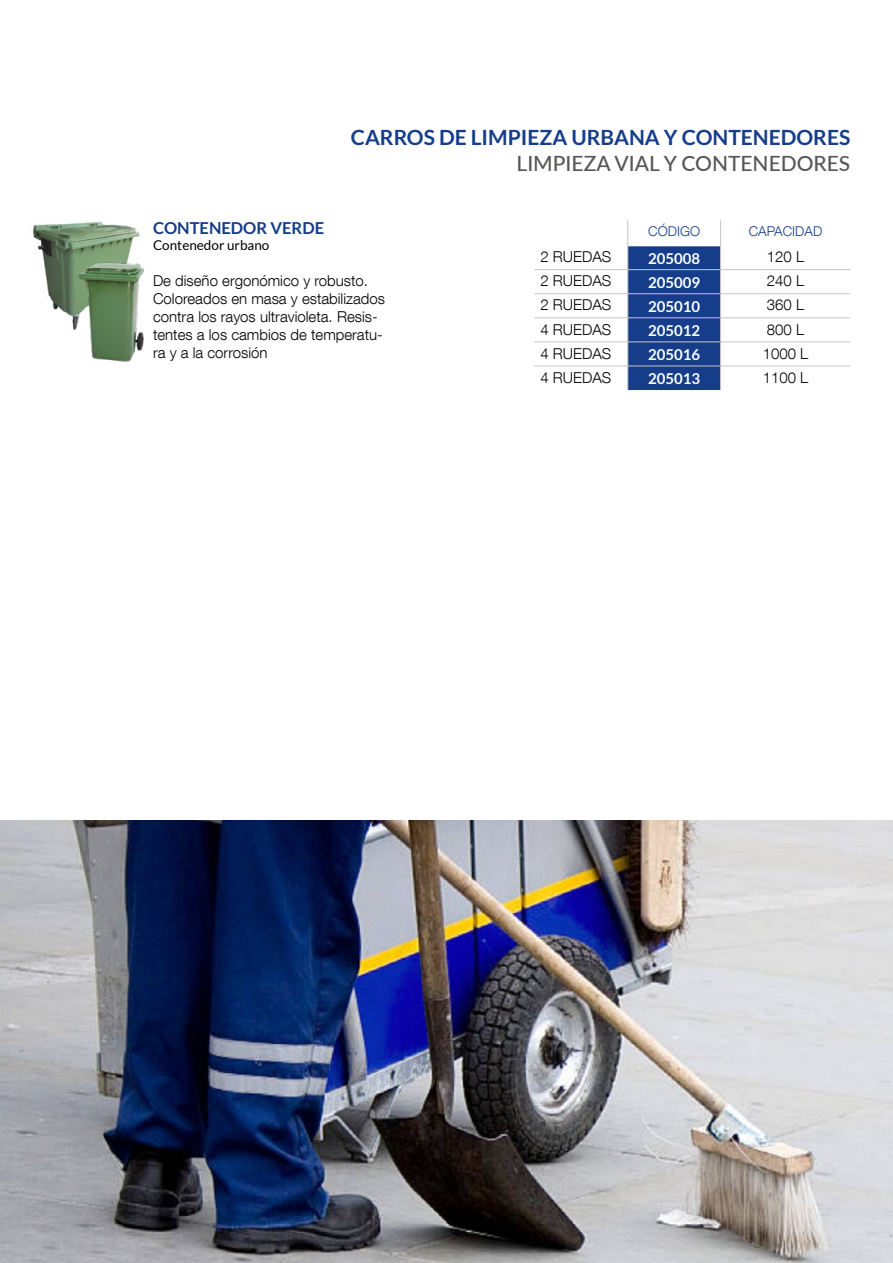
<style>
.page{position:relative;width:893px;height:1263px;background:#fff}
.page>*{position:absolute;margin:0;border:0;box-sizing:border-box;transform-origin:0 0}
.t1{font:700 21px "Lato";color:#153d8a}
.t2{font:500 21px "Lato";color:#575756}
.t3{font:700 16.5px "Lato";color:#153d8a}
.t4{font:300 15px/18px "Helvetica Neue LT Com";color:#000}
.t5{font:700 15px "Lato";color:#fff}
.t6{font:13.5px "Lato";color:#000}
.t7{font:300 13.5px "Helvetica Neue LT Com";color:#153d8a}
</style>
<div class="page">
<hr style="left:534px;top:269px;width:94px;height:1px;background:#c6c6c6">
<hr style="left:721px;top:269px;width:129px;height:1px;background:#c6c6c6">
<hr style="left:534px;top:293px;width:94px;height:1px;background:#c6c6c6">
<hr style="left:721px;top:293px;width:129px;height:1px;background:#c6c6c6">
<hr style="left:534px;top:317px;width:94px;height:1px;background:#c6c6c6">
<hr style="left:721px;top:317px;width:129px;height:1px;background:#c6c6c6">
<hr style="left:534px;top:341px;width:94px;height:1px;background:#c6c6c6">
<hr style="left:721px;top:341px;width:129px;height:1px;background:#c6c6c6">
<hr style="left:534px;top:366px;width:94px;height:1px;background:#c6c6c6">
<hr style="left:721px;top:366px;width:129px;height:1px;background:#c6c6c6">
<svg style="left:627px;top:220px;width:94px;height:170px;background:#41619e"></svg>
<img style="left:32px;top:221px;width:108px;height:106px">
<img style="left:73px;top:258px;width:72px;height:104px">
<img style="left:0;top:820px;width:893px;height:443px">
<h1 class="t1" style="left:351px;top:126px;width:501px">CARROS DE LIMPIEZA URBANA Y CONTENEDORES</h1>
<h1 class="t2" style="left:516px;top:148px;width:335px">LIMPIEZA VIAL Y CONTENEDORES</h1>
<p class="t3" style="left:153px;top:218px;width:173px">CONTENEDOR VERDE</p>
<p class="t6" style="left:153px;top:237px;width:118px">Contenedor urbano</p>
<p class="t4" style="left:153px;top:271px;width:234px">De diseño ergonómico y robusto.<br>Coloreados en masa y estabilizados contra los rayos ultravioleta. Resis&shy;tentes a los cambios de temperatu&shy;ra y a la corrosión</p>
<p class="t7" style="left:648px;top:223px;width:53px">CÓDIGO</p>
<p class="t7" style="left:749px;top:223px;width:75px">CAPACIDAD</p>
<p class="t4" style="left:540px;top:248px;width:72px">2 RUEDAS</p>
<p class="t5" style="left:648px;top:250px;width:54px">205008</p>
<p class="t4" style="left:767px;top:248px;width:39px">120 L</p>
<p class="t4" style="left:540px;top:272px;width:72px">2 RUEDAS</p>
<p class="t5" style="left:648px;top:274px;width:54px">205009</p>
<p class="t4" style="left:767px;top:272px;width:39px">240 L</p>
<p class="t4" style="left:540px;top:296px;width:72px">2 RUEDAS</p>
<p class="t5" style="left:648px;top:298px;width:54px">205010</p>
<p class="t4" style="left:767px;top:296px;width:39px">360 L</p>
<p class="t4" style="left:540px;top:320px;width:72px">4 RUEDAS</p>
<p class="t5" style="left:648px;top:322px;width:54px">205012</p>
<p class="t4" style="left:767px;top:320px;width:39px">800 L</p>
<p class="t4" style="left:540px;top:344px;width:72px">4 RUEDAS</p>
<p class="t5" style="left:648px;top:346px;width:54px">205016</p>
<p class="t4" style="left:763px;top:344px;width:47px">1000 L</p>
<p class="t4" style="left:540px;top:368px;width:72px">4 RUEDAS</p>
<p class="t5" style="left:648px;top:370px;width:54px">205013</p>
<p class="t4" style="left:763px;top:368px;width:47px">1100 L</p>
</div>
